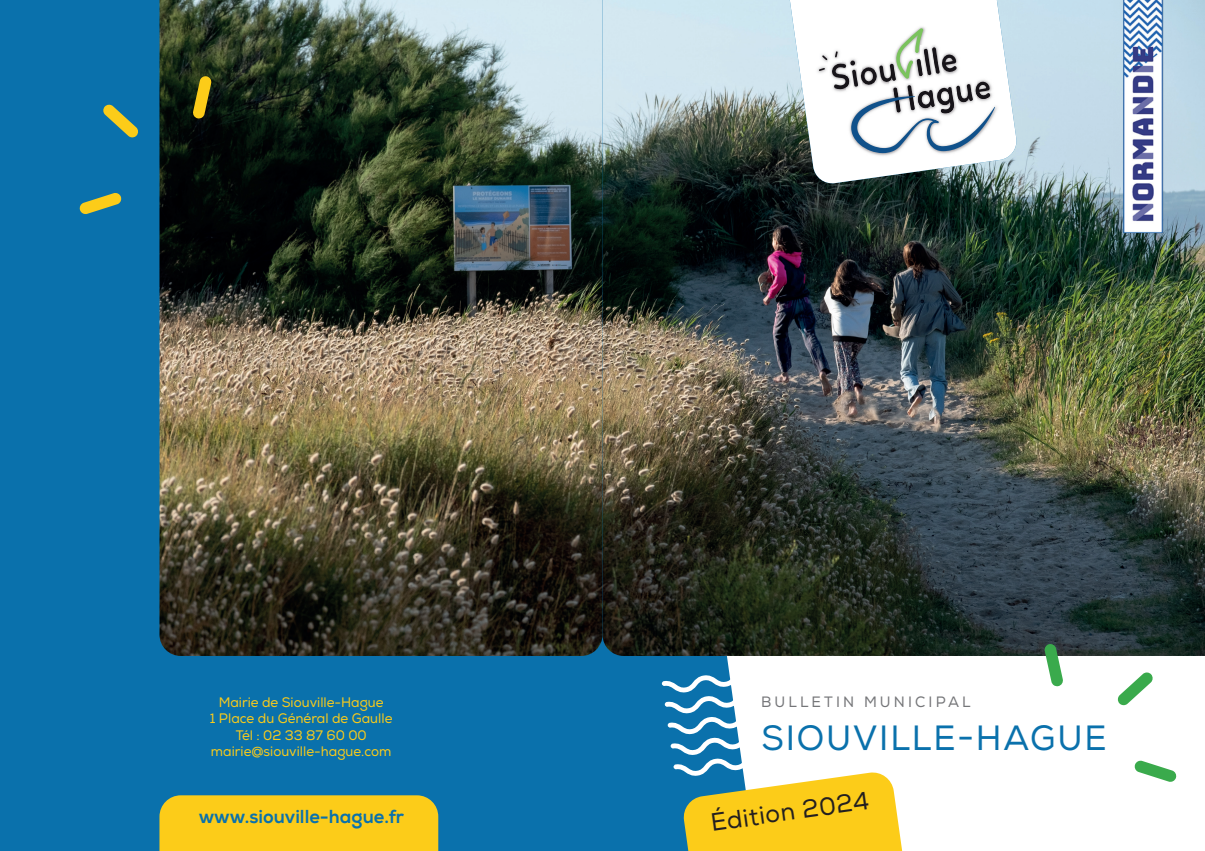
<style>
.page{position:relative;width:1205px;height:851px;background:#fff}
.page>*{position:absolute;margin:0;border:0;box-sizing:border-box;transform-origin:0 0}
.t1{font:35px "Nexa";letter-spacing:.055em;color:#0a71ac}
.t2{font:25px "Nexa";color:#231f20}
.t3{font:800 18.75px "Nexa";color:#0a71ac}
.t4{font:15px "Nexa";letter-spacing:.215em;color:#757679}
.t5{font:13.75px/16.5px "Nexa";color:#fccc19;text-align:center}
</style>
<div class="page">
<div style="left:0;top:0;width:722px;height:850px;background:#0a71ac"></div>
<div style="left:159px;top:795px;width:279px;height:55px;background:#fccc19"></div>
<img style="left:159px;top:0;width:1046px;height:656px">
<svg style="left:79px;top:192px;width:43px;height:23px"></svg>
<svg style="left:103px;top:104px;width:36px;height:34px"></svg>
<svg style="left:192px;top:76px;width:20px;height:43px"></svg>
<img style="left:1113px;top:0;width:59px;height:239px">
<svg style="left:1134px;top:760px;width:43px;height:22px"></svg>
<svg style="left:1117px;top:672px;width:36px;height:33px"></svg>
<svg style="left:1044px;top:643px;width:19px;height:43px"></svg>
<svg style="left:662px;top:658px;width:240px;height:192px"></svg>
<svg style="left:787px;top:0;width:231px;height:184px"></svg>
<img style="left:892px;top:24px;width:35px;height:4px">
<img style="left:847px;top:92px;width:152px;height:65px">
<svg style="left:815px;top:28px;width:180px;height:125px"></svg>
<p class="t5" style="left:210px;top:693px;width:184px">Mairie de Siouville-Hague<br>1 Place du Général de Gaulle<br>Tél : 02 33 87 60 00 mairie@siouville-hague.com</p>
<h3 class="t3" style="left:199px;top:804px;width:207px">www.siouville-hague.fr</h3>
<p class="t4" style="left:761px;top:693px;width:211px">BULLETIN MUNICIPAL</p>
<h1 class="t1" style="left:761px;top:716px;width:347px">SIOUVILLE-HAGUE</h1>
<h2 class="t2" style="left:709px;top:807px;width:161px;rotate:-8deg">Édition 2024</h2>
</div>
